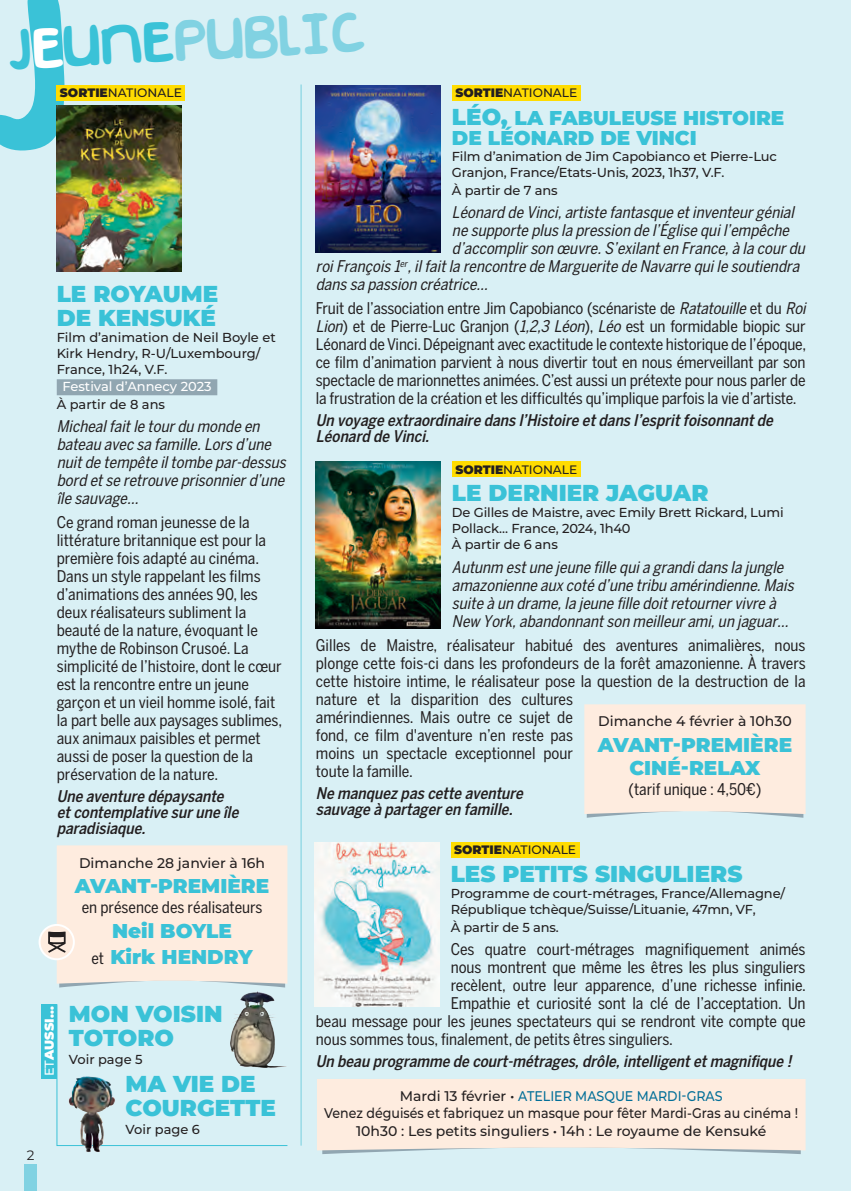
<style>
.page{position:relative;width:851px;height:1191px;background:#fff}
.page>*{position:absolute;margin:0;border:0;box-sizing:border-box;transform-origin:0 0}
.t1{font:38px "DJB Emphatic";color:#81d2e2}
.t2{font:900 23px/24px "Montserrat";color:#3ac2d7}
.t3{font:900 20px/20px "Montserrat";color:#3ac2d7;text-align:center}
.t4{font:16px/18px "Benton Sans Cond";color:#231f20}
.t5{font:italic 16px/18px "Benton Sans Cond";color:#231f20}
.t6{font:italic 500 16px/16px "Benton Sans Cond";color:#231f20}
.t7{font:500 14px/17.6px "Montserrat";color:#231f20;text-align:center}
.t8{font:13.6px "Montserrat";color:#231f20}
.t9{font:500 13px/16px "Montserrat";letter-spacing:-.01em;color:#231f20}
.t10{font:500 13px "Montserrat";color:#fff}
.t11{font:900 12.8px "Montserrat";color:#fff}
.t12{font:500 12.2px "Montserrat";color:#231f20}
.s1{color:#3ac2d7}
.s2{color:#fff}
.s3{font-weight:900}
.s4{font-family:"Benton Sans Cond";font-weight:400;font-size:16px;color:#231f20}
.s5{font-weight:500}
.s6{font-size:23px}
.s7{font-style:italic}
.s8{color:#036f98}
</style>
<div class="page">
<div style="left:0;top:0;width:850px;height:1191px;background:#d9f0f5"></div>
<hr style="left:300px;top:84px;width:1px;height:1061px;background:#77cfdf">
<div style="left:57px;top:85px;width:128px;height:15px;background:#ffdc01"></div>
<div style="left:57px;top:379px;width:160px;height:16px;background:#91a6b1"></div>
<img style="left:57px;top:105px;width:124px;height:167px">
<div style="left:25px;top:1164px;width:12px;height:27px;background:#81d2e2"></div>
<img style="left:316px;top:85px;width:124px;height:167px">
<div style="left:452px;top:85px;width:128px;height:15px;background:#ffdc01"></div>
<div style="left:451px;top:842px;width:128px;height:15px;background:#ffdc01"></div>
<img style="left:314px;top:842px;width:125px;height:164px">
<img style="left:316px;top:462px;width:124px;height:166px">
<div style="left:452px;top:462px;width:128px;height:15px;background:#ffdc01"></div>
<div style="left:584px;top:704px;width:221px;height:113px;background:#feecdf"></div>
<div style="left:41px;top:1004px;width:16px;height:74px;background:#3ac2d7"></div>
<svg style="left:56px;top:1004px;width:232px;height:142px"></svg>
<img style="left:220px;top:982px;width:68px;height:94px">
<div style="left:40px;top:925px;width:34px;height:34px;background:#feecdf;border-radius:50%"></div>
<div style="left:39px;top:924px;width:36px;height:36px;border:2px solid #fff;border-radius:50%"></div>
<svg style="left:48px;top:845px;width:239px;height:142px;background:#f9eade"></svg>
<svg style="left:317px;top:1079px;width:488px;height:75px;background:#faeadf"></svg>
<img style="left:68px;top:1067px;width:56px;height:85px">
<svg style="left:0;top:0;width:65px;height:152px"></svg>
<h1 class="t1" style="left:8px;top:35px;width:358px;rotate:-3deg"><span class="s1">J</span><span class="s2">E</span><span class="s1">UNE</span>PUBLIC</h1>
<p class="t12" style="left:60px;top:84px;width:123px"><span class="s3">SORTIE</span>NATIONALE</p>
<p class="t12" style="left:455px;top:84px;width:123px"><span class="s3">SORTIE</span>NATIONALE</p>
<h2 class="t2" style="left:57px;top:280px;width:163px">LE ROYAUME<br>DE KENSUKÉ</h2>
<p class="t9" style="left:57px;top:329px;width:220px">Film d’animation de Neil Boyle et<br>Kirk Hendry, R-U/Luxembourg/<br>France, 1h24, V.F.</p>
<p class="t10" style="left:62px;top:377px;width:151px">Festival d’Annecy 2023</p>
<p class="t9" style="left:57px;top:395px;width:110px">À partir de 8 ans</p>
<p class="t5" style="left:57px;top:417px;width:230px">Micheal fait le tour du monde en bateau avec sa famille. Lors d’une nuit de tempête il tombe par-dessus bord et se retrouve prisonnier d’une île sauvage…</p>
<p class="t4" style="left:57px;top:513px;width:227px">Ce grand roman jeunesse de la littérature britannique est pour la première fois adapté au cinéma.<br>Dans un style rappelant les films d’animations des années 90, les deux réalisateurs subliment la beauté de la nature, évoquant le mythe de Robinson Crusoé. La simplicité de l’histoire, dont le cœur est la rencontre entre un jeune garçon et un vieil homme isolé, fait la part belle aux paysages sublimes, aux animaux paisibles et permet aussi de poser la question de la préservation de la nature.</p>
<p class="t6" style="left:57px;top:788px;width:183px">Une aventure dépaysante et contemplative sur une île paradisiaque.</p>
<p class="t7" style="left:79px;top:853px;width:187px">Dimanche 28 janvier à 16h</p>
<p class="t3" style="left:75px;top:875px;width:196px">AVANT-PREMIÈRE</p>
<p class="t4" style="left:82px;top:898px;width:182px">en présence des réalisateurs</p>
<p class="t3" style="left:91px;top:917px;width:163px;line-height:25.6px">Neil BOYLE<br><span class="s4">et</span> Kirk HENDRY</p>
<p class="t11" style="left:40px;top:1076px;width:71px;rotate:-90deg"><span class="s5">ET</span>AUSSI…</p>
<p class="t8" style="left:27px;top:1145px;width:9px">2</p>
<h2 class="t2" style="left:69px;top:1000px;width:155px">MON VOISIN<br>TOTORO</h2>
<p class="t9" style="left:69px;top:1051px;width:75px">Voir page 5</p>
<h2 class="t2" style="left:126px;top:1070px;width:152px">MA VIE DE<br>COURGETTE</h2>
<p class="t9" style="left:126px;top:1121px;width:76px">Voir page 6</p>
<p class="t3" style="left:452px;top:106px;width:334px;text-align:left"><span class="s6">LÉO,</span> LA FABULEUSE HISTOIRE<br>DE LÉONARD DE VINCI</p>
<p class="t9" style="left:452px;top:147px;width:326px">Film d’animation de Jim Capobianco et Pierre-Luc<br>Granjon, France/Etats-Unis, 2023, 1h37, V.F.</p>
<p class="t9" style="left:452px;top:181px;width:107px">À partir de 7 ans</p>
<p class="t5" style="left:452px;top:203px;width:343px">Léonard de Vinci, artiste fantasque et inventeur génial</p>
<p class="t5" style="left:452px;top:221px;width:338px">ne supporte plus la pression de l’Église qui l’empêche</p>
<p class="t5" style="left:452px;top:239px;width:354px">d’accomplir son œuvre. S’exilant en France, à la cour du</p>
<p class="t5" style="left:316px;top:257px;width:485px">roi François 1<sup>er</sup>, il fait la rencontre de Marguerite de Navarre qui le soutiendra</p>
<p class="t5" style="left:316px;top:275px;width:174px">dans sa passion créatrice…</p>
<p class="t4" style="left:316px;top:299px;width:491px;text-align:justify">Fruit de l’association entre Jim Capobianco (scénariste de <span class="s7">Ratatouille</span> et du <span class="s7">Roi Lion</span>) et de Pierre-Luc Granjon (<span class="s7">1,2,3 Léon</span>), <span class="s7">Léo</span> est un formidable biopic sur Léonard de Vinci. Dépeignant avec exactitude le contexte historique de l’époque, ce film d’animation parvient à nous divertir tout en nous émerveillant par son spectacle de marionnettes animées. C’est aussi un prétexte pour nous parler de la frustration de la création et les difficultés qu’implique parfois la vie d’artiste.</p>
<p class="t6" style="left:316px;top:412px;width:458px">Un voyage extraordinaire dans l’Histoire et dans l’esprit foisonnant de<br>Léonard de Vinci.</p>
<p class="t12" style="left:455px;top:461px;width:123px"><span class="s3">SORTIE</span>NATIONALE</p>
<h2 class="t2" style="left:452px;top:480px;width:258px">LE DERNIER JAGUAR</h2>
<p class="t9" style="left:452px;top:504px;width:333px">De Gilles de Maistre, avec Emily Brett Rickard, Lumi<br>Pollack… France, 2024, 1h40<br>À partir de 6 ans</p>
<p class="t5" style="left:452px;top:558px;width:343px">Autunm est une jeune fille qui a grandi dans la jungle amazonienne aux coté d’une tribu amérindienne. Mais suite à un drame, la jeune fille doit retourner vivre à New York, abandonnant son meilleur ami, un jaguar…</p>
<p class="t4" style="left:316px;top:636px;width:491px">Gilles de Maistre, réalisateur habitué des aventures animalières, nous plonge cette fois-ci dans les profondeurs de la forêt amazonienne. À travers cette histoire intime, le réalisateur pose la question de la destruction de la nature et la disparition des cultures<br>amérindiennes. Mais outre ce sujet de<br>fond, ce film d'aventure n’en reste pas<br>moins un spectacle exceptionnel pour<br>toute la famille.</p>
<p class="t6" style="left:316px;top:784px;width:208px">Ne manquez pas cette aventure sauvage à partager en famille.</p>
<p class="t7" style="left:598px;top:712px;width:195px">Dimanche 4 février à 10h30</p>
<p class="t3" style="left:597px;top:731px;width:196px;line-height:23.6px">AVANT-PREMIÈRE<br>CINÉ-RELAX</p>
<p class="t4" style="left:628px;top:780px;width:134px">(tarif unique : 4,50€)</p>
<p class="t12" style="left:454px;top:841px;width:123px"><span class="s3">SORTIE</span>NATIONALE</p>
<h2 class="t2" style="left:450px;top:860px;width:293px">LES PETITS SINGULIERS</h2>
<p class="t9" style="left:450px;top:884px;width:336px">Programme de court-métrages, France/Allemagne/<br>République tchèque/Suisse/Lituanie, 47mn, VF,</p>
<p class="t9" style="left:450px;top:918px;width:110px">À partir de 5 ans.</p>
<p class="t4" style="left:450px;top:940px;width:356px">Ces quatre court-métrages magnifiquement animés</p>
<p class="t4" style="left:450px;top:958px;width:356px">nous montrent que même les êtres les plus singuliers</p>
<p class="t4" style="left:450px;top:976px;width:357px">recèlent, outre leur apparence, d’une richesse infinie.</p>
<p class="t4" style="left:450px;top:994px;width:356px">Empathie et curiosité sont la clé de l’acceptation. Un</p>
<p class="t4" style="left:316px;top:1012px;width:491px">beau message pour les jeunes spectateurs qui se rendront vite compte que</p>
<p class="t4" style="left:316px;top:1030px;width:358px">nous sommes tous, finalement, de petits êtres singuliers.</p>
<p class="t6" style="left:316px;top:1053px;width:477px">Un beau programme de court-métrages, drôle, intelligent et magnifique !</p>
<p class="t7" style="left:324px;top:1086px;width:475px">Mardi 13 février • <span class="s8">ATELIER MASQUE MARDI-GRAS<br></span>Venez déguisés et fabriquez un masque pour fêter Mardi-Gras au cinéma !<br>10h30 : Les petits singuliers • 14h : Le royaume de Kensuké</p>
</div>
